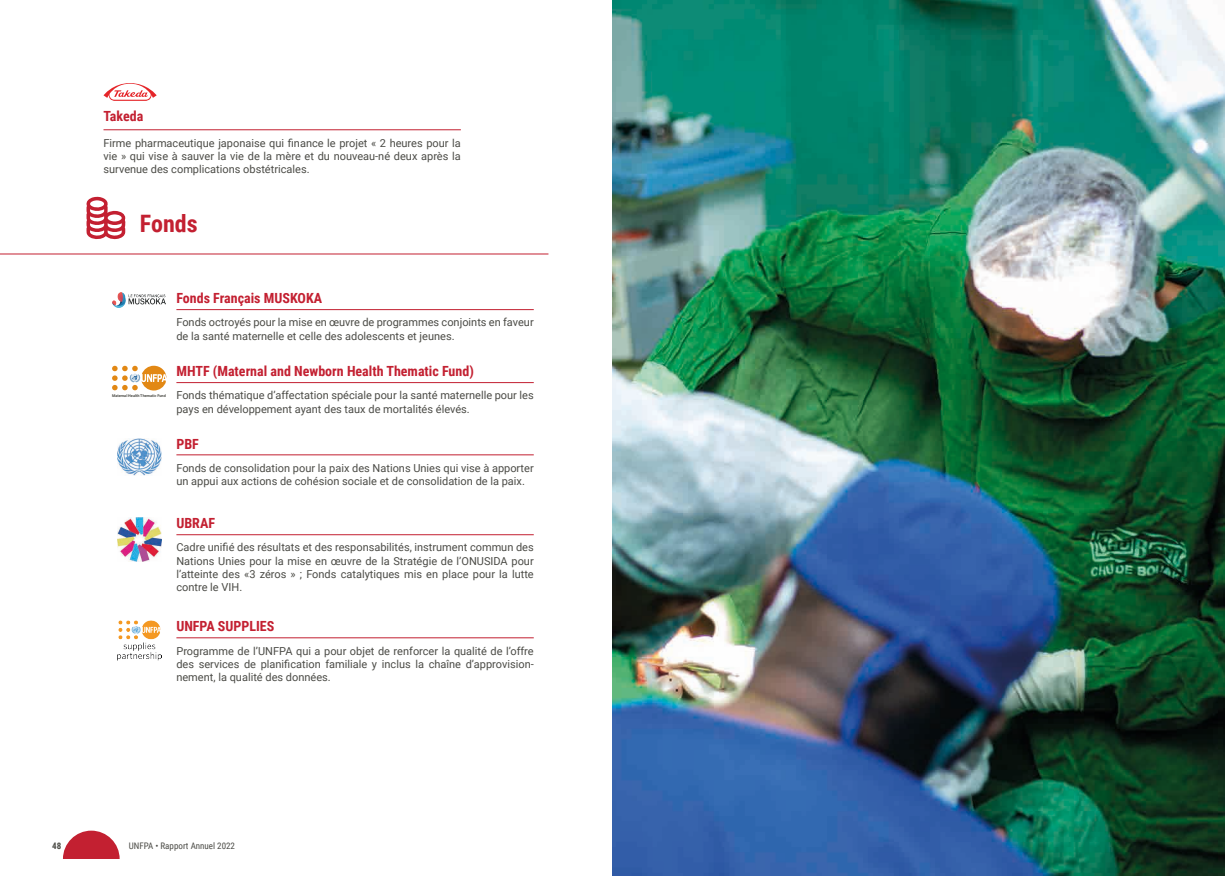
<style>
.page{position:relative;width:1225px;height:876px;background:#fff}
.page>*{position:absolute;margin:0;border:0;box-sizing:border-box;transform-origin:0 0}
.t1{font:700 24px "Roboto Condensed";color:#c32031}
.t2{font:700 14px "Roboto Condensed";color:#c32031}
.t3{font:11px/13.2px "Roboto";color:#4b4b46;text-align:justify}
.t4{font:9px "Roboto Condensed";color:#4b4b46}
.t5{font:700 9px "Roboto Condensed";color:#4b4b46}
.t6{font:700 3.8px "Roboto";color:#4b4b46}
</style>
<div class="page">
<svg style="left:63px;top:831px;width:57px;height:28px"></svg>
<hr style="left:0;top:253px;width:548px;height:1px;background:#c32031">
<hr style="left:176px;top:309px;width:358px;height:1px;background:#c32031">
<hr style="left:176px;top:382px;width:358px;height:1px;background:#c32031">
<hr style="left:176px;top:454px;width:358px;height:1px;background:#c32031">
<hr style="left:176px;top:534px;width:358px;height:1px;background:#c32031">
<hr style="left:176px;top:637px;width:358px;height:1px;background:#c32031">
<svg style="left:86px;top:196px;width:39px;height:44px"></svg>
<img style="left:612px;top:0;width:613px;height:876px">
<hr style="left:103px;top:129px;width:358px;height:1px;background:#c32031">
<svg style="left:103px;top:83px;width:54px;height:18px"></svg>
<img style="left:113px;top:293px;width:53px;height:14px">
<img style="left:117px;top:438px;width:44px;height:38px">
<img style="left:117px;top:518px;width:44px;height:44px">
<img style="left:117px;top:621px;width:44px;height:40px">
<svg style="left:112px;top:366px;width:54px;height:25px"></svg>
<p class="t2" style="left:103px;top:107px;width:41px">Takeda</p>
<p class="t3" style="left:103px;top:136px;width:359px">Firme pharmaceutique japonaise qui finance le projet « 2 heures pour la vie » qui vise à sauver la vie de la mère et du nouveau-né deux après la survenue des complications obstétricales.</p>
<p class="t1" style="left:140px;top:207px;width:59px">Fonds</p>
<p class="t2" style="left:176px;top:288px;width:147px">Fonds Français MUSKOKA</p>
<p class="t3" style="left:176px;top:315px;width:359px">Fonds octroyés pour la mise en œuvre de programmes conjoints en faveur de la santé maternelle et celle des adolescents et jeunes.</p>
<p class="t6" style="left:112px;top:393px;width:55px">Maternal Health Thematic Fund</p>
<p class="t2" style="left:176px;top:361px;width:299px">MHTF (Maternal and Newborn Health Thematic Fund)</p>
<p class="t3" style="left:176px;top:388px;width:359px">Fonds thématique d’affectation spéciale pour la santé maternelle pour les pays en développement ayant des taux de mortalités élevés.</p>
<p class="t2" style="left:176px;top:434px;width:24px">PBF</p>
<p class="t3" style="left:176px;top:461px;width:359px">Fonds de consolidation pour la paix des Nations Unies qui vise à apporter un appui aux actions de cohésion sociale et de consolidation de la paix.</p>
<p class="t2" style="left:176px;top:514px;width:40px">UBRAF</p>
<p class="t3" style="left:176px;top:540px;width:359px">Cadre unifié des résultats et des responsabilités, instrument commun des Nations Unies pour la mise en œuvre de la Stratégie de l’ONUSIDA pour l’atteinte des «3 zéros » ; Fonds catalytiques mis en place pour la lutte contre le VIH.</p>
<p class="t2" style="left:176px;top:617px;width:99px">UNFPA SUPPLIES</p>
<p class="t3" style="left:176px;top:644px;width:359px">Programme de l’UNFPA qui a pour objet de renforcer la qualité de l’offre des services de planification familiale y inclus la chaîne d’approvision&shy;nement, la qualité des données.</p>
<p class="t5" style="left:52px;top:839px;width:11px">48</p>
<p class="t4" style="left:129px;top:839px;width:108px">UNFPA • Rapport Annuel 2022</p>
</div>
